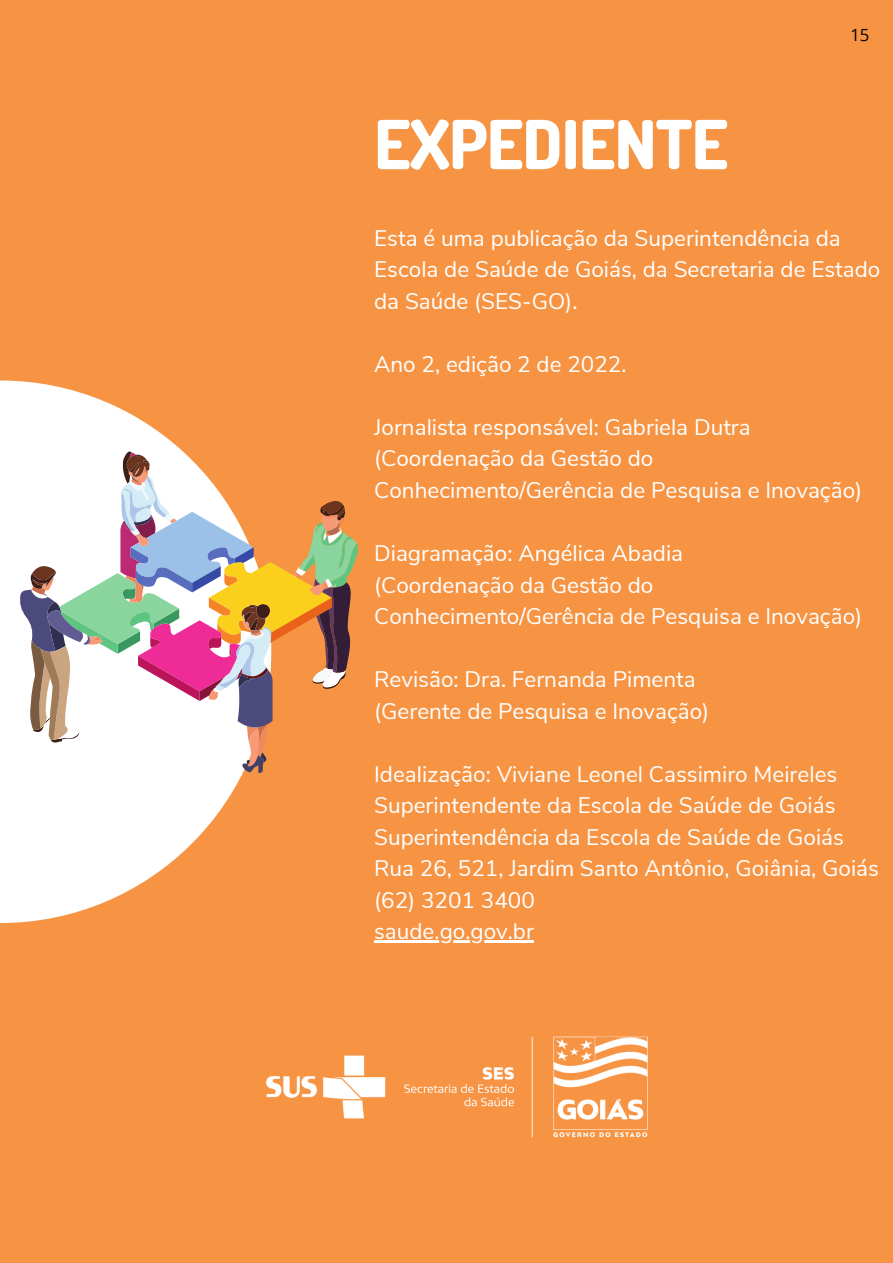
<style>
.page{position:relative;width:893px;height:1263px;background:#f69444}
.page>*{position:absolute;margin:0;border:0;box-sizing:border-box;transform-origin:0 0}
.t1{font:800 67.5px "Dosis";letter-spacing:-.01em;color:#fff}
.t2{font:22.5px/31.5px "Nunito Sans";color:#fff}
.t3{font:16.8px "Open Sans";color:#000}
</style>
<div class="page">
<svg style="left:0;top:380px;width:243px;height:543px;fill:#fff"></svg>
<div style="left:47px;top:741px;width:220px;height:31px;background:#fff"></div>
<svg style="left:242px;top:755px;width:22px;height:18px"></svg>
<svg style="left:19px;top:453px;width:339px;height:288px"></svg>
<img style="left:266px;top:1036px;width:382px;height:102px">
<hr style="left:374px;top:940px;width:160px;height:2px;background:#fff">
<p class="t1" style="left:374px;top:100px;width:355px">EXPEDIENTE</p>
<p class="t3" style="left:850px;top:23px;width:21px">15</p>
<p class="t2" style="left:374px;top:223px;width:508px">Esta é uma publicação da Superintendência da<br>Escola de Saúde de Goiás, da Secretaria de Estado da Saúde (SES-GO).</p>
<p class="t2" style="left:374px;top:349px;width:254px">Ano 2, edição 2 de 2022.</p>
<p class="t2" style="left:374px;top:412px;width:378px">Jornalista responsável: Gabriela Dutra</p>
<p class="t2" style="left:374px;top:443px;width:489px">(Coordenação da Gestão do<br>Conhecimento/Gerência de Pesquisa e Inovação)</p>
<p class="t2" style="left:374px;top:538px;width:310px">Diagramação: Angélica Abadia</p>
<p class="t2" style="left:374px;top:569px;width:489px">(Coordenação da Gestão do<br>Conhecimento/Gerência de Pesquisa e Inovação)</p>
<p class="t2" style="left:374px;top:664px;width:323px">Revisão: Dra. Fernanda Pimenta</p>
<p class="t2" style="left:374px;top:695px;width:337px">(Gerente de Pesquisa e Inovação)</p>
<p class="t2" style="left:374px;top:758px;width:465px">Idealização: Viviane Leonel Cassimiro Meireles</p>
<p class="t2" style="left:374px;top:790px;width:463px">Superintendente da Escola de Saúde de Goiás</p>
<p class="t2" style="left:374px;top:821px;width:471px">Superintendência da Escola de Saúde de Goiás</p>
<p class="t2" style="left:374px;top:853px;width:506px">Rua 26, 521, Jardim Santo Antônio, Goiânia, Goiás</p>
<p class="t2" style="left:374px;top:884px;width:162px">(62) 3201 3400</p>
<p class="t2" style="left:374px;top:916px;width:161px">saude.go.gov.br</p>
</div>
